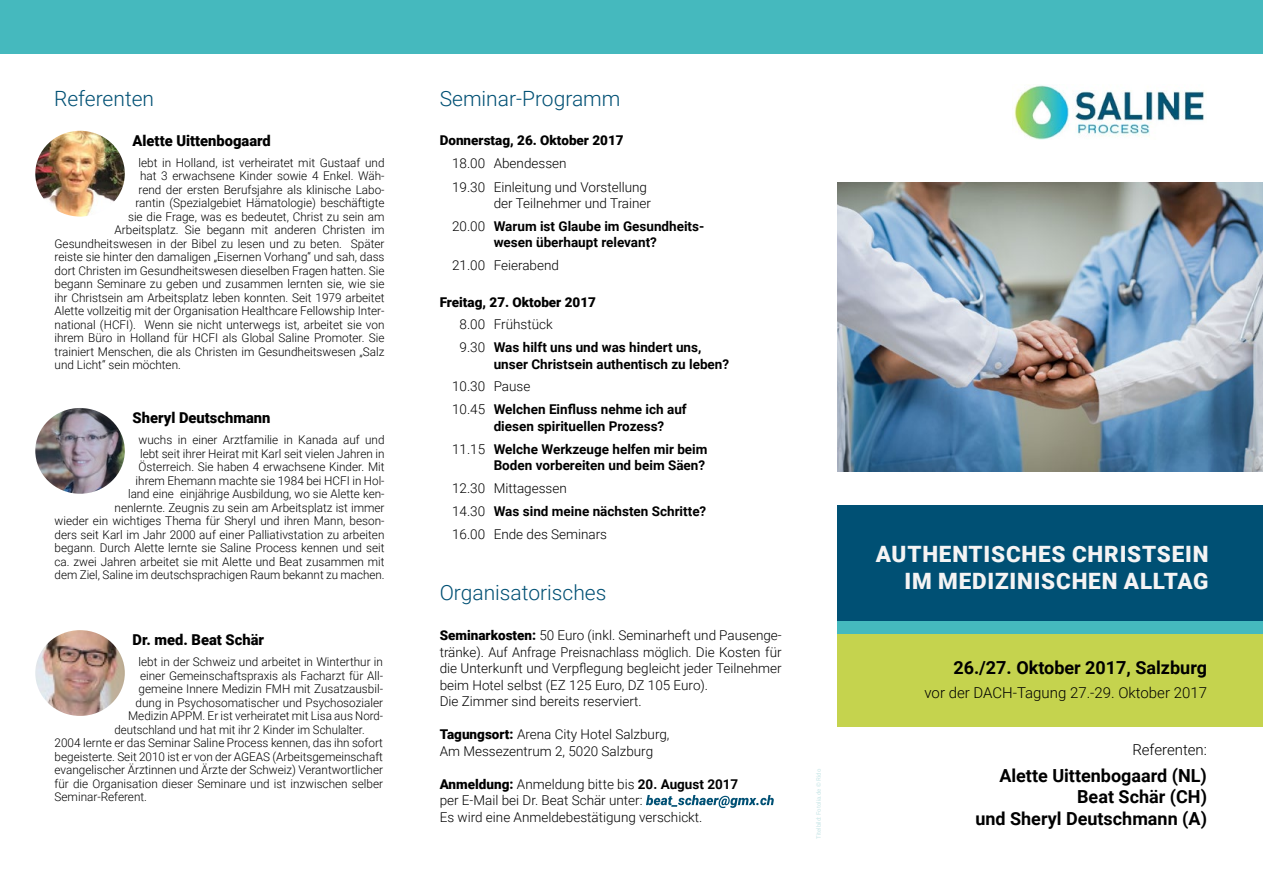
<style>
.page{position:relative;width:1263px;height:893px;background:#fff}
.page>*{position:absolute;margin:0;border:0;box-sizing:border-box;transform-origin:0 0}
.t1{font:900 22.5px/27px "Roboto";letter-spacing:.035em;color:#f5f4f4;text-align:right}
.t2{font:300 21px "Roboto";color:#005074}
.t3{font:700 18px/21.6px "Roboto";color:#000;text-align:right}
.t4{font:900 15px "Roboto";color:#000}
.t5{font:300 15px "Roboto";color:#000}
.t6{font:300 13.5px/16.5px "Roboto";color:#000}
.t7{font:700 13.5px/23px "Roboto";color:#000}
.t8{font:900 13.5px "Roboto";color:#000}
.t9{font:300 12px/13.5px "Roboto";color:#000;text-align:right}
.t10{font:300 12px "Roboto";color:#000;scale:.95 1}
.t11{font:6px "Roboto";color:#c6e5e6}
.s1{font-weight:700}
.s2{font-weight:300}
.s3{font-weight:900}
</style>
<div class="page">
<div style="left:838px;top:505px;width:425px;height:129px;background:#005074"></div>
<div style="left:838px;top:634px;width:425px;height:93px;background:#c5d34e"></div>
<img style="left:1014px;top:85px;width:190px;height:55px">
<img style="left:838px;top:183px;width:425px;height:289px">
<div style="left:838px;top:621px;width:425px;height:13px;background:#45b9be"></div>
<img style="left:36px;top:408px;width:88px;height:85px">
<div style="left:32px;top:404px;width:96px;height:93px;border:3px solid #fff;border-radius:50%"></div>
<img style="left:36px;top:631px;width:88px;height:84px">
<div style="left:32px;top:627px;width:96px;height:92px;border:3px solid #fff;border-radius:50%"></div>
<img style="left:36px;top:131px;width:88px;height:85px">
<div style="left:32px;top:127px;width:96px;height:93px;border:3px solid #fff;border-radius:50%"></div>
<div style="left:0;top:0;width:1263px;height:54px;background:#45b9be"></div>
<svg style="left:646px;top:795px;width:128px;height:13px"></svg>
<h2 class="t2" style="left:54px;top:84px;width:102px">Referenten</h2>
<h2 class="t2" style="left:440px;top:84px;width:182px">Seminar-Programm</h2>
<p class="t8" style="left:440px;top:131px;width:185px">Donnerstag, 26. Oktober 2017</p>
<p class="t6" style="left:452px;top:151px;width:196px;line-height:23.7px">18.00 Abendessen<br>19.30 Einleitung und Vorstellung</p>
<p class="t6" style="left:452px;top:191px;width:254px;line-height:23px;text-indent:42px">der Teilnehmer und Trainer<br>20.00 <span class="s1">Warum ist Glaube im Gesundheits-</span></p>
<p class="t7" style="left:494px;top:231px;width:165px">wesen überhaupt relevant?</p>
<p class="t6" style="left:452px;top:257px;width:108px">21.00 Feierabend</p>
<p class="t8" style="left:440px;top:292px;width:158px">Freitag, 27. Oktober 2017</p>
<p class="t7" style="left:459px;top:312px;width:243px"><span class="s2">8.00 Frühstück<br>9.30</span> Was hilft uns und was hindert uns,</p>
<p class="t7" style="left:494px;top:352px;width:237px">unser Christsein authentisch zu leben?</p>
<p class="t7" style="left:452px;top:375px;width:236px"><span class="s2">10.30 Pause<br>10.45</span> Welchen Einfluss nehme ich auf</p>
<p class="t7" style="left:452px;top:414px;width:257px;text-align:center">diesen spirituellen Prozess?<br><span class="s2">11.15</span> Welche Werkzeuge helfen mir beim</p>
<p class="t7" style="left:494px;top:453px;width:213px">Boden vorbereiten und beim Säen?</p>
<p class="t6" style="left:452px;top:476px;width:256px;line-height:23px">12.30 Mittagessen<br>14.30 <span class="s1">Was sind meine nächsten Schritte?<br></span>16.00 Ende des Seminars</p>
<p class="t4" style="left:133px;top:130px;width:140px">Alette Uittenbogaard</p>
<p class="t9" style="left:139px;top:155px;width:247px">lebt in Holland, ist verheiratet mit Gustaaf und</p>
<p class="t9" style="left:140px;top:169px;width:246px">hat 3 erwachsene Kinder sowie 4 Enkel. Wäh-</p>
<p class="t9" style="left:139px;top:182px;width:247px">rend der ersten Berufsjahre als klinische Labo-</p>
<p class="t9" style="left:136px;top:196px;width:251px">rantin (Spezialgebiet Hämatologie) beschäftigte</p>
<p class="t9" style="left:128px;top:209px;width:258px">sie die Frage, was es bedeutet, Christ zu sein am</p>
<p class="t9" style="left:115px;top:223px;width:271px">Arbeitsplatz. Sie begann mit anderen Christen im</p>
<p class="t9" style="left:55px;top:236px;width:331px">Gesundheitswesen in der Bibel zu lesen und zu beten. Später</p>
<p class="t9" style="left:55px;top:250px;width:331px">reiste sie hinter den damaligen „Eisernen Vorhang“ und sah, dass</p>
<p class="t9" style="left:55px;top:263px;width:332px">dort Christen im Gesundheitswesen dieselben Fragen hatten. Sie</p>
<p class="t9" style="left:55px;top:277px;width:331px">begann Seminare zu geben und zusammen lernten sie, wie sie</p>
<p class="t9" style="left:55px;top:290px;width:331px">ihr Christsein am Arbeitsplatz leben konnten. Seit 1979 arbeitet</p>
<p class="t9" style="left:55px;top:304px;width:332px">Alette vollzeitig mit der Organisation Healthcare Fellowship Inter-</p>
<p class="t9" style="left:55px;top:317px;width:331px">national (HCFI). Wenn sie nicht unterwegs ist, arbeitet sie von</p>
<p class="t9" style="left:55px;top:331px;width:331px">ihrem Büro in Holland für HCFI als Global Saline Promoter. Sie</p>
<p class="t9" style="left:55px;top:344px;width:331px">trainiert Menschen, die als Christen im Gesundheitswesen „Salz</p>
<p class="t9" style="left:55px;top:358px;width:128px">und Licht“ sein möchten.</p>
<p class="t4" style="left:133px;top:407px;width:139px">Sheryl Deutschmann</p>
<p class="t9" style="left:55px;top:433px;width:332px">wuchs in einer Arztfamilie in Kanada auf und<br>lebt seit ihrer Heirat mit Karl seit vielen Jahren in<br>Österreich. Sie haben 4 erwachsene Kinder. Mit<br>ihrem Ehemann machte sie 1984 bei HCFI in Hol-<br>land eine einjährige Ausbildung, wo sie Alette ken-<br>nenlernte. Zeugnis zu sein am Arbeitsplatz ist immer<br>wieder ein wichtiges Thema für Sheryl und ihren Mann, beson&shy;ders seit Karl im Jahr 2000 auf einer Palliativstation zu arbeiten begann. Durch Alette lernte sie Saline Process kennen und seit ca. zwei Jahren arbeitet sie mit Alette und Beat zusammen mit dem Ziel, Saline im deutschsprachigen Raum bekannt zu machen.</p>
<p class="t4" style="left:133px;top:629px;width:133px">Dr. med. Beat Schär</p>
<p class="t9" style="left:139px;top:655px;width:246px">lebt in der Schweiz und arbeitet in Winterthur in</p>
<p class="t9" style="left:140px;top:668px;width:244px">einer Gemeinschaftspraxis als Facharzt für All-</p>
<p class="t9" style="left:139px;top:682px;width:246px">gemeine Innere Medizin FMH mit Zusatzausbil-</p>
<p class="t9" style="left:136px;top:695px;width:249px">dung in Psychosomatischer und Psychosozialer</p>
<p class="t9" style="left:128px;top:709px;width:257px">Medizin APPM. Er ist verheiratet mit Lisa aus Nord-</p>
<p class="t10" style="left:115px;top:721px;width:265px">deutschland und hat mit ihr 2 Kinder im Schulalter.</p>
<p class="t9" style="left:55px;top:736px;width:330px">2004 lernte er das Seminar Saline Process kennen, das ihn sofort</p>
<p class="t9" style="left:55px;top:749px;width:330px">begeisterte. Seit 2010 ist er von der AGEAS (Arbeitsgemeinschaft</p>
<p class="t9" style="left:55px;top:763px;width:330px">evangelischer Ärztinnen und Ärzte der Schweiz) Verantwortlicher</p>
<p class="t9" style="left:55px;top:776px;width:330px">für die Organisation dieser Seminare und ist inzwischen selber</p>
<p class="t9" style="left:55px;top:790px;width:94px">Seminar-Referent.</p>
<h2 class="t2" style="left:440px;top:578px;width:168px">Organisatorisches</h2>
<p class="t6" style="left:440px;top:626px;width:344px"><span class="s3">Seminarkosten:</span> 50 Euro (inkl. Seminarheft und Pausenge&shy;tränke). Auf Anfrage Preisnachlass möglich. Die Kosten für die Unterkunft und Verpflegung begleicht jeder Teilnehmer beim Hotel selbst (EZ 125 Euro, DZ 105 Euro).<br>Die Zimmer sind bereits reserviert.</p>
<p class="t6" style="left:440px;top:725px;width:231px"><span class="s3">Tagungsort:</span> Arena City Hotel Salzburg,<br>Am Messezentrum 2, 5020 Salzburg</p>
<p class="t6" style="left:440px;top:775px;width:300px"><span class="s3">Anmeldung:</span> Anmeldung bitte bis <span class="s1">20. August 2017 </span>per E-Mail bei Dr. Beat Schär unter:<br>Es wird eine Anmeldebestätigung verschickt.</p>
<p class="t11" style="left:815px;top:839px;width:72px;rotate:-90deg">Titelbild: Fotolia.de © Rido</p>
<h1 class="t1" style="left:876px;top:540px;width:334px">AUTHENTISCHES CHRISTSEIN<br>IM MEDIZINISCHEN ALLTAG</h1>
<h3 class="t3" style="left:953px;top:656px;width:255px">26./27. Oktober 2017, Salzburg</h3>
<p class="t5" style="left:924px;top:682px;width:284px">vor der DACH-Tagung 27.-29. Oktober 2017</p>
<p class="t5" style="left:1132px;top:739px;width:76px">Referenten:</p>
<h3 class="t3" style="left:975px;top:764px;width:233px">Alette Uittenbogaard (NL)<br>Beat Schär (CH)<br>und Sheryl Deutschmann (A)</h3>
</div>
